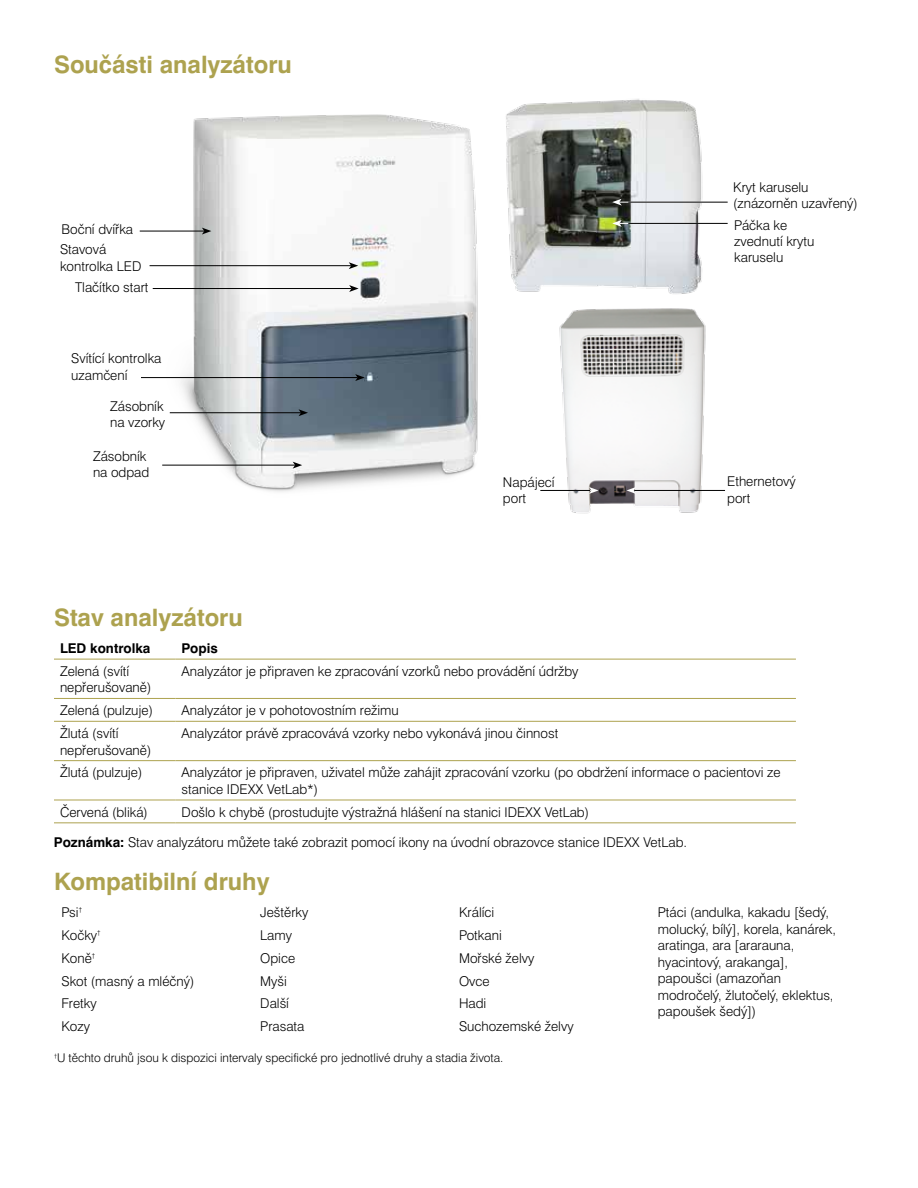
<style>
.page{position:relative;width:918px;height:1188px;background:#fff}
.page>*{position:absolute;margin:0;border:0;box-sizing:border-box;transform-origin:0 0}
.t1{font:700 24px "Swiss CE";color:#ada24f}
.t2{font:300 13.5px/16.2px "Swiss 721 CE";color:#000}
.t3{font:700 13.5px "Swiss CE";color:#000}
.t4{font:300 12px "Swiss 721 CE";color:#000}
.s1{font-family:"Swiss CE";font-weight:700}
</style>
<div class="page">
<img style="left:139px;top:114px;width:339px;height:378px">
<hr style="left:140px;top:231px;width:64px;height:1px;background:#000">
<svg style="left:202px;top:228px;width:9px;height:7px"></svg>
<hr style="left:170px;top:412px;width:131px;height:1px;background:#000">
<svg style="left:299px;top:409px;width:9px;height:7px"></svg>
<hr style="left:162px;top:465px;width:133px;height:1px;background:#000">
<svg style="left:293px;top:462px;width:9px;height:7px"></svg>
<hr style="left:150px;top:265px;width:201px;height:1px;background:#000">
<svg style="left:349px;top:262px;width:9px;height:7px"></svg>
<hr style="left:153px;top:288px;width:199px;height:1px;background:#000">
<svg style="left:349px;top:285px;width:10px;height:7px"></svg>
<hr style="left:141px;top:377px;width:217px;height:1px;background:#000">
<svg style="left:355px;top:374px;width:10px;height:7px"></svg>
<img style="left:506px;top:99px;width:216px;height:195px">
<hr style="left:619px;top:223px;width:103px;height:1px;background:#fff">
<svg style="left:612px;top:220px;width:10px;height:7px"></svg>
<hr style="left:628px;top:223px;width:100px;height:1px;background:#000">
<hr style="left:619px;top:202px;width:103px;height:1px;background:#fff">
<svg style="left:612px;top:199px;width:10px;height:7px"></svg>
<hr style="left:628px;top:202px;width:100px;height:1px;background:#000">
<img style="left:543px;top:309px;width:179px;height:205px">
<svg style="left:627px;top:487px;width:9px;height:7px"></svg>
<hr style="left:634px;top:490px;width:91px;height:1px;background:#000">
<svg style="left:589px;top:487px;width:10px;height:7px"></svg>
<hr style="left:540px;top:490px;width:50px;height:1px;background:#000">
<hr style="left:54px;top:659px;width:122px;height:1px;background:#ada24f">
<hr style="left:176px;top:659px;width:620px;height:1px;background:#ada24f">
<hr style="left:54px;top:698px;width:122px;height:1px;background:#ada24f">
<hr style="left:176px;top:698px;width:620px;height:1px;background:#ada24f">
<hr style="left:54px;top:721px;width:122px;height:1px;background:#ada24f">
<hr style="left:176px;top:721px;width:620px;height:1px;background:#ada24f">
<hr style="left:54px;top:760px;width:122px;height:1px;background:#ada24f">
<hr style="left:176px;top:760px;width:620px;height:1px;background:#ada24f">
<hr style="left:54px;top:800px;width:122px;height:1px;background:#ada24f">
<hr style="left:176px;top:800px;width:620px;height:1px;background:#ada24f">
<hr style="left:54px;top:823px;width:122px;height:1px;background:#ada24f">
<hr style="left:176px;top:823px;width:620px;height:1px;background:#ada24f">
<h1 class="t1" style="left:54px;top:50px;width:239px">Součásti analyzátoru</h1>
<p class="t2" style="left:62px;top:220px;width:73px">Boční dvířka</p>
<p class="t2" style="left:60px;top:241px;width:83px">Stavová kontrolka LED</p>
<p class="t2" style="left:75px;top:279px;width:75px">Tlačítko start</p>
<p class="t2" style="left:71px;top:350px;width:92px">Svítící kontrolka uzamčení</p>
<p class="t2" style="left:110px;top:398px;width:57px">Zásobník na vzorky</p>
<p class="t2" style="left:93px;top:448px;width:58px">Zásobník na odpad</p>
<p class="t2" style="left:503px;top:474px;width:53px">Napájecí port</p>
<p class="t2" style="left:733px;top:179px;width:126px">Kryt karuselu (znázorněn uzavřený)</p>
<p class="t2" style="left:734px;top:217px;width:82px">Páčka ke zvednutí krytu karuselu</p>
<p class="t2" style="left:727px;top:473px;width:70px">Ethernetový port</p>
<h1 class="t1" style="left:54px;top:603px;width:190px">Stav analyzátoru</h1>
<p class="t3" style="left:60px;top:640px;width:92px">LED kontrolka</p>
<p class="t3" style="left:182px;top:640px;width:38px">Popis</p>
<p class="t2" style="left:60px;top:663px;width:93px">Zelená (svítí nepřerušovaně)</p>
<p class="t2" style="left:182px;top:663px;width:398px">Analyzátor je připraven ke zpracování vzorků nebo provádění údržby</p>
<p class="t2" style="left:60px;top:702px;width:94px">Zelená (pulzuje)</p>
<p class="t2" style="left:182px;top:702px;width:219px">Analyzátor je v pohotovostním režimu</p>
<p class="t2" style="left:60px;top:725px;width:93px">Žlutá (svítí nepřerušovaně)</p>
<p class="t2" style="left:182px;top:725px;width:378px">Analyzátor právě zpracovává vzorky nebo vykonává jinou činnost</p>
<p class="t2" style="left:60px;top:764px;width:84px">Žlutá (pulzuje)</p>
<p class="t2" style="left:182px;top:764px;width:600px">Analyzátor je připraven, uživatel může zahájit zpracování vzorku (po obdržení informace o pacientovi ze stanice IDEXX VetLab*)</p>
<p class="t2" style="left:60px;top:804px;width:89px">Červená (bliká)</p>
<p class="t2" style="left:182px;top:804px;width:409px">Došlo k chybě (prostudujte výstražná hlášení na stanici IDEXX VetLab)</p>
<p class="t2" style="left:54px;top:834px;width:635px"><span class="s1">Poznámka:</span> Stav analyzátoru můžete také zobrazit pomocí ikony na úvodní obrazovce stanice IDEXX VetLab.</p>
<h1 class="t1" style="left:54px;top:867px;width:217px">Kompatibilní druhy</h1>
<p class="t2" style="left:62px;top:904px;width:22px">Psi<sup>†</sup></p>
<p class="t2" style="left:260px;top:904px;width:50px">Ještěrky</p>
<p class="t2" style="left:459px;top:904px;width:37px">Králíci</p>
<p class="t2" style="left:658px;top:904px;width:180px">Ptáci (andulka, kakadu [šedý, molucký, bílý], korela, kanárek, aratinga, ara [ararauna, hyacintový, arakanga], papoušci (amazoňan modročelý, žlutočelý, eklektus, papoušek šedý])</p>
<p class="t2" style="left:62px;top:927px;width:41px">Kočky<sup>†</sup></p>
<p class="t2" style="left:260px;top:927px;width:33px">Lamy</p>
<p class="t2" style="left:459px;top:927px;width:44px">Potkani</p>
<p class="t2" style="left:62px;top:950px;width:35px">Koně<sup>†</sup></p>
<p class="t2" style="left:260px;top:950px;width:36px">Opice</p>
<p class="t2" style="left:459px;top:950px;width:77px">Mořské želvy</p>
<p class="t2" style="left:62px;top:973px;width:134px">Skot (masný a mléčný)</p>
<p class="t2" style="left:260px;top:973px;width:28px">Myši</p>
<p class="t2" style="left:459px;top:973px;width:32px">Ovce</p>
<p class="t2" style="left:62px;top:995px;width:37px">Fretky</p>
<p class="t2" style="left:260px;top:995px;width:30px">Další</p>
<p class="t2" style="left:459px;top:995px;width:29px">Hadi</p>
<p class="t2" style="left:62px;top:1018px;width:30px">Kozy</p>
<p class="t2" style="left:260px;top:1018px;width:46px">Prasata</p>
<p class="t2" style="left:459px;top:1018px;width:116px">Suchozemské želvy</p>
<p class="t4" style="left:54px;top:1050px;width:451px"><sup>†</sup>U těchto druhů jsou k dispozici intervaly specifické pro jednotlivé druhy a stadia života.</p>
</div>
